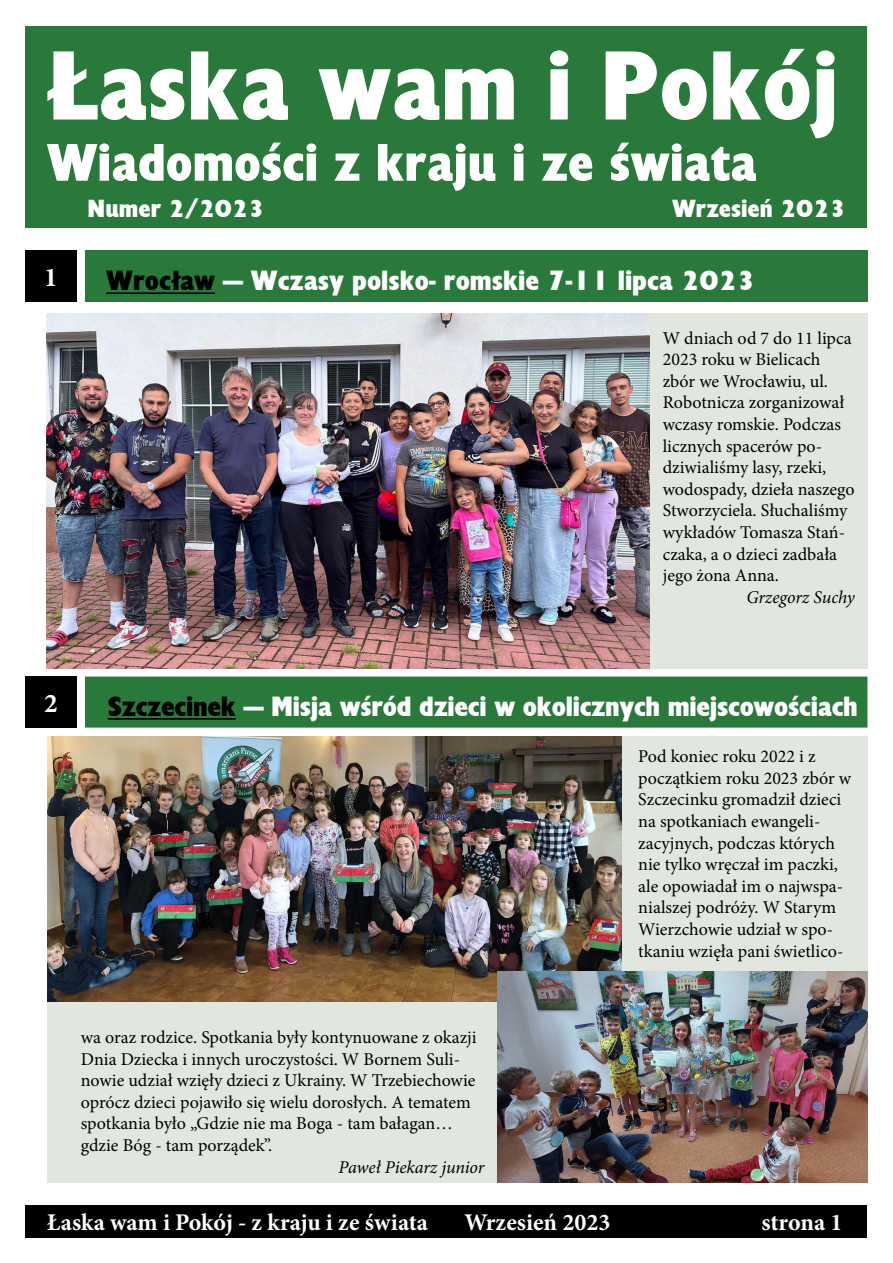
<style>
.page{position:relative;width:893px;height:1263px;background:#fff}
.page>*{position:absolute;margin:0;border:0;box-sizing:border-box;transform-origin:0 0}
.t1{font:900 94.5px "EFN Gilead";color:#fff}
.t2{font:900 51px "EFN Gilead";color:#fff}
.t3{font:900 27px "EFN Gilead";letter-spacing:-.01em;color:#fff}
.t4{font:700 27px "Minion Pro";color:#fff}
.t5{font:700 24px "Minion Pro";color:#fff}
.t6{font:900 24px "EFN Gilead";color:#fff}
.t7{font:18px/21.6px "Minion Pro";color:#000}
.t8{font:italic 18px "Minion Pro";letter-spacing:-.01em;color:#000}
.s1{color:#000}
</style>
<div class="page">
<div style="left:26px;top:26px;width:841px;height:201px;background:#28793a"></div>
<div style="left:26px;top:1204px;width:841px;height:33px;background:#000"></div>
<div style="left:85px;top:251px;width:782px;height:51px;background:#28793a"></div>
<hr style="left:106px;top:292px;width:109px;height:2px;background:#000">
<div style="left:26px;top:251px;width:51px;height:51px;background:#000"></div>
<div style="left:47px;top:313px;width:820px;height:355px;background:#e1e7de"></div>
<img style="left:47px;top:313px;width:603px;height:355px">
<div style="left:86px;top:677px;width:781px;height:50px;background:#28793a"></div>
<hr style="left:108px;top:718px;width:128px;height:2px;background:#000">
<div style="left:85px;top:676px;width:782px;height:52px;border:2px solid #28793a"></div>
<div style="left:26px;top:676px;width:51px;height:52px;background:#000"></div>
<div style="left:47px;top:736px;width:820px;height:446px;background:#e1e7de"></div>
<img style="left:48px;top:736px;width:573px;height:266px">
<img style="left:497px;top:972px;width:370px;height:210px">
<h1 class="t1" style="left:47px;top:25px;width:793px">Łaska wam i Pokój</h1>
<h2 class="t2" style="left:47px;top:130px;width:712px">Wiadomości z kraju i ze świata</h2>
<h3 class="t6" style="left:88px;top:193px;width:179px">Numer 2/2023</h3>
<h3 class="t6" style="left:672px;top:193px;width:175px">Wrzesień 2023</h3>
<h3 class="t4" style="left:44px;top:259px;width:15px">1</h3>
<h3 class="t3" style="left:106px;top:263px;width:651px"><span class="s1">Wrocław</span> – Wczasy polsko- romskie 7-11 lipca 2023</h3>
<p class="t7" style="left:663px;top:327px;width:193px">W dniach od 7 do 11 lipca<br>2023 roku w Bielicach zbór we Wrocławiu, ul.<br>Robotnicza zorganizował wczasy romskie. Podczas licznych spacerów po&shy;dziwialiśmy lasy, rzeki, wodospady, dzieła naszego<br>Stworzyciela. Słuchaliśmy wykładów Tomasza Stań&shy;czaka, a o dzieci zadbała jego żona Anna.</p>
<p class="t8" style="left:746px;top:585px;width:110px">Grzegorz Suchy</p>
<h3 class="t4" style="left:44px;top:684px;width:15px">2</h3>
<h3 class="t3" style="left:108px;top:689px;width:751px"><span class="s1">Szczecinek</span> – Misja wśród dzieci w okolicznych miejscowościach</h3>
<p class="t7" style="left:638px;top:746px;width:214px">Pod koniec roku 2022 i z początkiem roku 2023 zbór w<br>Szczecinku gromadził dzieci na spotkaniach ewangeli&shy;zacyjnych, podczas których nie tylko wręczał im paczki, ale opowiadał im o najwspa&shy;nialszej podróży. W Starym<br>Wierzchowie udział w spo&shy;tkaniu wzięła pani świetlico-</p>
<p class="t7" style="left:81px;top:1026px;width:397px">wa oraz rodzice. Spotkania były kontynuowane z okazji Dnia Dziecka i innych uroczystości. W Bornem Suli&shy;nowie udział wzięły dzieci z Ukrainy. W Trzebiechowie oprócz dzieci pojawiło się wielu dorosłych. A tematem spotkania było „Gdzie nie ma Boga - tam bałagan… gdzie Bóg - tam porządek”.</p>
<p class="t8" style="left:339px;top:1154px;width:147px">Paweł Piekarz junior</p>
<h3 class="t5" style="left:47px;top:1205px;width:383px">Łaska wam i Pokój - z kraju i ze świata</h3>
<h3 class="t5" style="left:465px;top:1205px;width:147px">Wrzesień 2023</h3>
<h3 class="t5" style="left:761px;top:1205px;width:82px">strona 1</h3>
</div>
